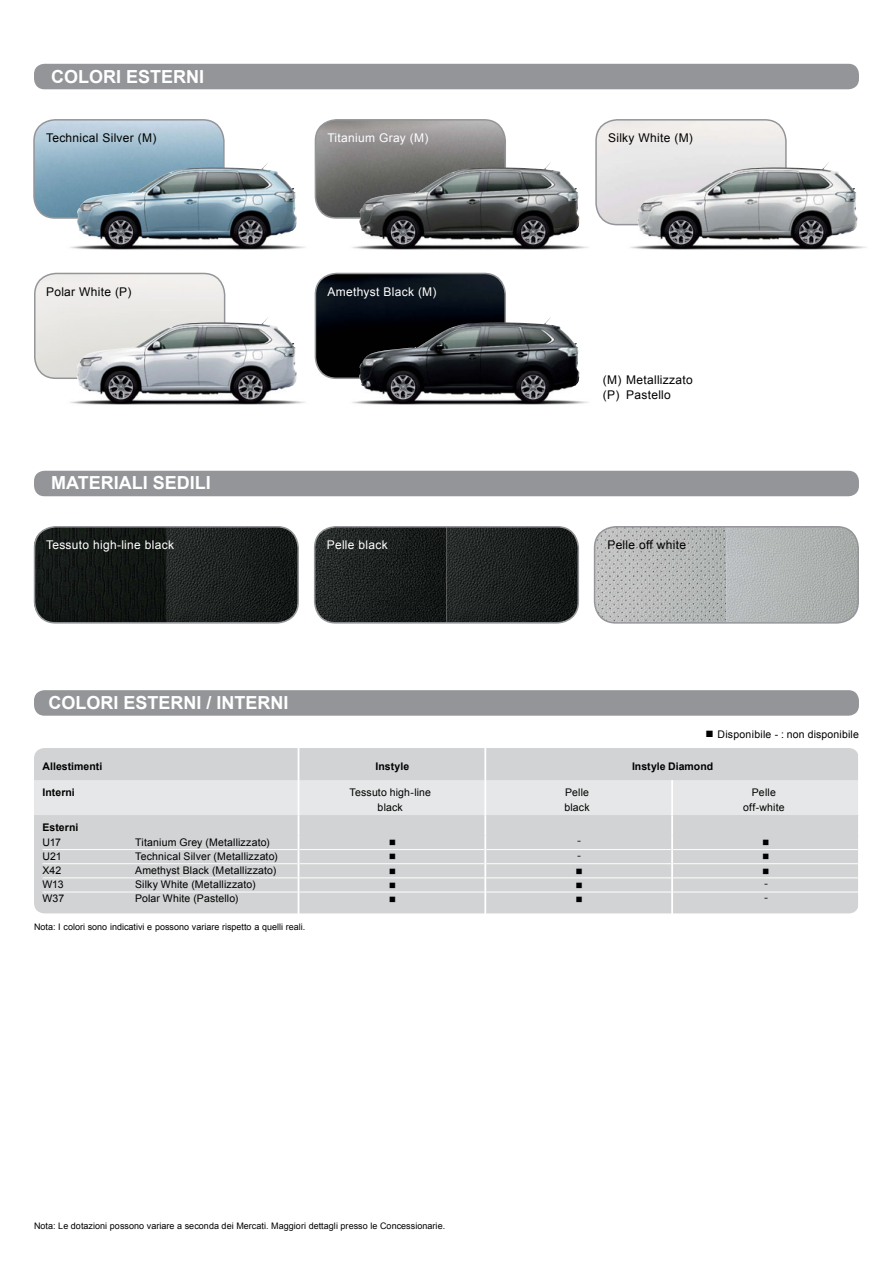
<style>
.page{position:relative;width:893px;height:1263px;background:#fff}
.page>*{position:absolute;margin:0;border:0;box-sizing:border-box;transform-origin:0 0}
.t1{font:700 18px "Arial";color:#fff}
.t2{font:12px/15px "Arial";letter-spacing:.025em;color:#000}
.t3{font:12px "Arial";letter-spacing:.025em;color:#fff}
.t4{font:10.5px/15px "Arial";letter-spacing:.015em;color:#000;text-align:center}
.t5{font:700 10.5px "Arial";letter-spacing:.005em;color:#000}
.t6{font:9px "Arial";letter-spacing:.005em;color:#000}
.s1{font-size:13.65px}
</style>
<div class="page">
<img style="left:36px;top:122px;width:186px;height:94px">
<div style="left:33px;top:119px;width:192px;height:100px;border:2px solid #939598;border-radius:21px"></div>
<img style="left:34px;top:526px;width:262px;height:95px">
<img style="left:595px;top:527px;width:262px;height:94px">
<div style="left:594px;top:526px;width:265px;height:98px;border:2px solid #939598;border-radius:21px"></div>
<img style="left:315px;top:527px;width:263px;height:94px">
<img style="left:315px;top:273px;width:190px;height:105px">
<div style="left:315px;top:273px;width:191px;height:106px;border:2px solid #939598;border-radius:21px"></div>
<img style="left:35px;top:273px;width:190px;height:105px">
<div style="left:34px;top:273px;width:191px;height:106px;border:2px solid #939598;border-radius:21px"></div>
<img style="left:315px;top:120px;width:188px;height:98px">
<div style="left:315px;top:119px;width:191px;height:100px;border:2px solid #939598;border-radius:21px"></div>
<img style="left:598px;top:121px;width:186px;height:104px">
<div style="left:595px;top:119px;width:192px;height:106px;border:2px solid #939598;border-radius:21px"></div>
<div style="left:34px;top:64px;width:825px;height:25px;background:#939598;border-radius:10px"></div>
<div style="left:34px;top:471px;width:825px;height:25px;background:#939598;border-radius:10px"></div>
<div style="left:34px;top:690px;width:825px;height:26px;background:#939598;border-radius:10px"></div>
<img style="left:63px;top:162px;width:242px;height:88px">
<img style="left:63px;top:317px;width:242px;height:88px">
<img style="left:345px;top:162px;width:243px;height:88px">
<img style="left:345px;top:317px;width:243px;height:88px">
<img style="left:623px;top:162px;width:243px;height:88px">
<div style="left:314px;top:526px;width:265px;height:98px;border:2px solid #939598;border-radius:21px"></div>
<div style="left:34px;top:526px;width:265px;height:98px;border:2px solid #939598;border-radius:21px"></div>
<div style="left:34px;top:748px;width:825px;height:25px;background:#d1d3d4;border-radius:10px"></div>
<div style="left:34px;top:759px;width:825px;height:76px;background:#d1d3d4"></div>
<hr style="left:298px;top:748px;width:1px;height:32px;background:#fff">
<hr style="left:484px;top:748px;width:2px;height:32px;background:#fff">
<hr style="left:858px;top:748px;width:2px;height:32px;background:#fff">
<svg style="left:34px;top:780px;width:825px;height:134px"></svg>
<h1 class="t1" style="left:51px;top:65px;width:155px">COLORI ESTERNI</h1>
<p class="t2" style="left:46px;top:130px;width:112px">Technical Silver (M)</p>
<p class="t3" style="left:327px;top:130px;width:103px">Titanium Gray (M)</p>
<p class="t2" style="left:46px;top:284px;width:87px">Polar White (P)</p>
<p class="t3" style="left:327px;top:283px;width:111px">Amethyst Black (M)</p>
<h1 class="t1" style="left:51px;top:471px;width:161px">MATERIALI SEDILI</h1>
<p class="t3" style="left:46px;top:537px;width:129px">Tessuto high-line black</p>
<p class="t3" style="left:327px;top:537px;width:63px">Pelle black</p>
<h1 class="t1" style="left:48px;top:691px;width:242px">COLORI ESTERNI / INTERNI</h1>
<p class="t2" style="left:608px;top:130px;width:86px">Silky White (M)</p>
<p class="t2" style="left:603px;top:372px;width:92px">(M) Metallizzato (P) Pastello</p>
<p class="t2" style="left:607px;top:537px;width:80px">Pelle off white</p>
<p class="t4" style="left:705px;top:727px;width:155px"><span class="s1">■</span> Disponibile - : non disponibile</p>
<p class="t5" style="left:43px;top:759px;width:61px">Allestimenti</p>
<p class="t5" style="left:376px;top:759px;width:35px">Instyle</p>
<p class="t5" style="left:632px;top:759px;width:83px">Instyle Diamond</p>
<p class="t5" style="left:43px;top:786px;width:34px">Interni</p>
<p class="t4" style="left:349px;top:785px;width:83px">Tessuto high-line black</p>
<p class="t4" style="left:564px;top:785px;width:27px;text-align:left">Pelle black</p>
<p class="t4" style="left:743px;top:785px;width:43px">Pelle off-white</p>
<p class="t5" style="left:43px;top:821px;width:37px">Esterni</p>
<p class="t4" style="left:43px;top:834px;width:20px">U17</p>
<p class="t4" style="left:135px;top:834px;width:136px">Titanium Grey (Metallizzato)</p>
<p class="t4" style="left:43px;top:849px;width:21px">U21</p>
<p class="t4" style="left:135px;top:849px;width:144px">Technical Silver (Metallizzato)</p>
<p class="t4" style="left:43px;top:863px;width:20px">X42</p>
<p class="t4" style="left:135px;top:863px;width:143px">Amethyst Black (Metallizzato)</p>
<p class="t4" style="left:43px;top:877px;width:23px">W13</p>
<p class="t4" style="left:135px;top:877px;width:122px">Silky White (Metallizzato)</p>
<p class="t4" style="left:43px;top:891px;width:23px">W37</p>
<p class="t4" style="left:135px;top:891px;width:105px">Polar White (Pastello)</p>
<p class="t6" style="left:34px;top:920px;width:273px">Nota: I colori sono indicativi e possono variare rispetto a quelli reali.</p>
<p class="t6" style="left:34px;top:1219px;width:413px">Nota: Le dotazioni possono variare a seconda dei Mercati. Maggiori dettagli presso le Concessionarie.</p>
</div>
